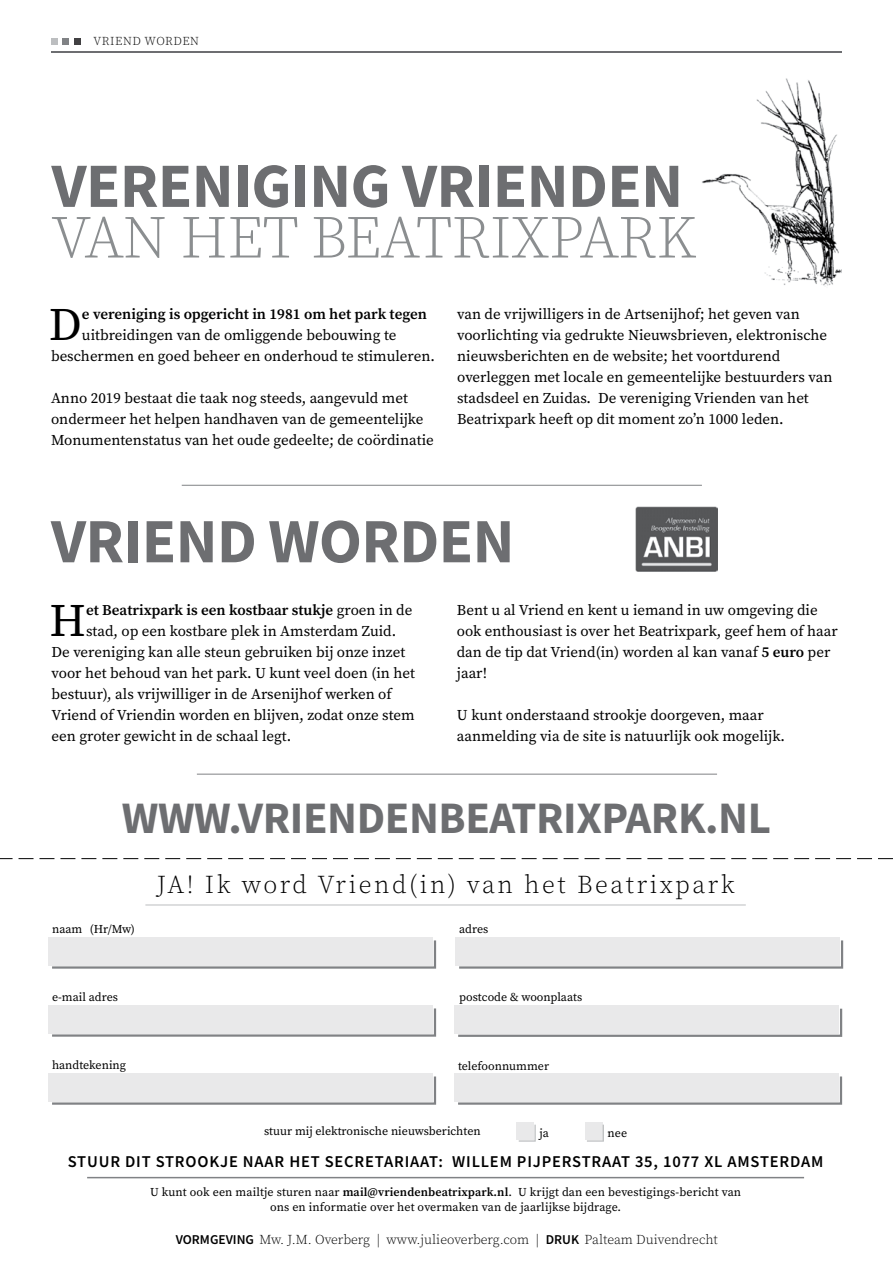
<style>
.page{position:relative;width:893px;height:1263px;background:#fff}
.page>*{position:absolute;margin:0;border:0;box-sizing:border-box;transform-origin:0 0}
.t1{font:700 63px "Source Sans Pro";letter-spacing:-.01em;color:#6d6e71}
.t2{font:300 60px "Source Serif Pro";letter-spacing:-.01em;color:#8b8e90}
.t3{font:46.35px "Source Serif Pro";color:#000}
.t4{font:700 45px "Source Sans Pro";letter-spacing:-.01em;color:#6d6e71}
.t5{font:300 25.5px "Source Serif Pro";letter-spacing:.1em;color:#000}
.t6{font:600 16.5px "Source Sans Pro";letter-spacing:.05em;color:#000}
.t7{font:15px/21px "Source Serif Pro";color:#000}
.t8{font:600 15px "Source Serif Pro";color:#000}
.t9{font:300 13.5px "Source Serif Pro";color:#000}
.t10{font:12px/15px "Source Serif Pro";color:#000;text-align:center}
.t11{font:300 12px "Source Serif Pro";letter-spacing:.05em;color:#000}
.s1{font-weight:400}
.s2{font-weight:600}
.s3{font-family:"Source Sans Pro";font-weight:600}
</style>
<div class="page">
<hr style="left:51px;top:52px;width:791px;height:1px;background:#6d6e71">
<svg style="left:75px;top:39px;width:6px;height:6px"></svg>
<svg style="left:63px;top:39px;width:6px;height:6px"></svg>
<svg style="left:51px;top:39px;width:6px;height:6px"></svg>
<svg style="left:0;top:858px;width:893px;height:1px"></svg>
<img style="left:702px;top:78px;width:140px;height:209px">
<div style="left:585px;top:1123px;width:17px;height:17px;background:#e9e9ea"></div>
<svg style="left:587px;top:1125px;width:17px;height:17px"></svg>
<div style="left:517px;top:1123px;width:17px;height:17px;background:#e9e9ea"></div>
<svg style="left:519px;top:1125px;width:17px;height:17px"></svg>
<img style="left:635px;top:506px;width:82px;height:65px">
<hr style="left:87px;top:1177px;width:717px;height:1px;background:#808285">
<hr style="left:182px;top:485px;width:520px;height:1px;background:#808285">
<hr style="left:197px;top:774px;width:520px;height:1px;background:#808285">
<hr style="left:145px;top:905px;width:601px;height:1px;background:#bcbec0">
<div style="left:455px;top:937px;width:384px;height:28px;background:#e9e9ea"></div>
<svg style="left:459px;top:940px;width:384px;height:29px"></svg>
<div style="left:454px;top:1005px;width:384px;height:28px;background:#e9e9ea"></div>
<svg style="left:458px;top:1009px;width:384px;height:28px"></svg>
<div style="left:454px;top:1073px;width:384px;height:28px;background:#e9e9ea"></div>
<svg style="left:458px;top:1076px;width:384px;height:29px"></svg>
<div style="left:48px;top:1073px;width:384px;height:28px;background:#e9e9ea"></div>
<svg style="left:52px;top:1076px;width:384px;height:29px"></svg>
<div style="left:48px;top:1005px;width:384px;height:28px;background:#e9e9ea"></div>
<svg style="left:52px;top:1008px;width:384px;height:29px"></svg>
<div style="left:48px;top:937px;width:384px;height:28px;background:#e9e9ea"></div>
<svg style="left:52px;top:940px;width:384px;height:29px"></svg>
<p class="t11" style="left:93px;top:33px;width:107px">VRIEND WORDEN</p>
<h1 class="t1" style="left:52px;top:143px;width:633px">VERENIGING VRIENDEN</h1>
<h2 class="t2" style="left:52px;top:199px;width:646px">VAN HET BEATRIXPARK</h2>
<h3 class="t3" style="left:49px;top:293px;width:34px">D</h3>
<p class="t8" style="left:82px;top:303px;width:347px">e vereniging is opgericht in 1981 om het park tegen</p>
<p class="t7" style="left:51px;top:324px;width:385px;text-align:center">uitbreidingen van de omliggende bebouwing te beschermen en goed beheer en onderhoud te stimuleren.</p>
<p class="t7" style="left:51px;top:387px;width:384px">Anno 2019 bestaat die taak nog steeds, aangevuld met ondermeer het helpen handhaven van de gemeentelijke<br>Monumentenstatus van het oude gedeelte; de coördinatie</p>
<p class="t7" style="left:457px;top:303px;width:377px">van de vrijwilligers in de Artsenijhof; het geven van voorlichting via gedrukte Nieuwsbrieven, elektronische nieuwsberichten en de website; het voortdurend overleggen met locale en gemeentelijke bestuurders van stadsdeel en Zuidas. De vereniging Vrienden van het Beatrixpark heeft op dit moment zo’n 1000 leden.</p>
<h1 class="t1" style="left:51px;top:499px;width:465px">VRIEND WORDEN</h1>
<h3 class="t3" style="left:50px;top:589px;width:38px">H</h3>
<p class="t8" style="left:86px;top:599px;width:328px">et Beatrixpark is een kostbaar stukje <span class="s1">groen in de</span></p>
<p class="t7" style="left:86px;top:620px;width:312px">stad, op een kostbare plek in Amsterdam Zuid.</p>
<p class="t7" style="left:52px;top:641px;width:355px">De vereniging kan alle steun gebruiken bij onze inzet</p>
<p class="t7" style="left:52px;top:662px;width:365px">voor het behoud van het park. U kunt veel doen (in het</p>
<p class="t7" style="left:52px;top:683px;width:342px">bestuur), als vrijwilliger in de Arsenijhof werken of</p>
<p class="t7" style="left:52px;top:704px;width:365px">Vriend of Vriendin worden en blijven, zodat onze stem</p>
<p class="t7" style="left:52px;top:725px;width:241px">een groter gewicht in de schaal legt.</p>
<p class="t7" style="left:457px;top:599px;width:382px">Bent u al Vriend en kent u iemand in uw omgeving die ook enthousiast is over het Beatrixpark, geef hem of haar dan de tip dat Vriend(in) worden al kan vanaf <span class="s2">5 euro</span> per jaar!</p>
<p class="t7" style="left:457px;top:704px;width:330px">U kunt onderstaand strookje doorgeven, maar aanmelding via de site is natuurlijk ook mogelijk.</p>
<h3 class="t4" style="left:122px;top:788px;width:651px">WWW.VRIENDENBEATRIXPARK.NL</h3>
<p class="t10" style="left:52px;top:922px;width:84px">naam (Hr/Mw)</p>
<h3 class="t5" style="left:157px;top:868px;width:579px">JA! Ik word Vriend(in) van het Beatrixpark</h3>
<p class="t10" style="left:459px;top:922px;width:31px">adres</p>
<p class="t10" style="left:52px;top:990px;width:67px">e-mail adres</p>
<p class="t10" style="left:459px;top:990px;width:125px">postcode &amp; woonplaats</p>
<p class="t10" style="left:52px;top:1058px;width:76px">handtekening</p>
<p class="t10" style="left:458px;top:1058px;width:93px">telefoonnummer</p>
<p class="t10" style="left:264px;top:1124px;width:218px">stuur mij elektronische nieuwsberichten</p>
<p class="t10" style="left:539px;top:1125px;width:11px">ja</p>
<p class="t10" style="left:608px;top:1125px;width:21px">nee</p>
<p class="t6" style="left:68px;top:1151px;width:757px">STUUR DIT STROOKJE NAAR HET SECRETARIAAT: WILLEM PIJPERSTRAAT 35, 1077 XL AMSTERDAM</p>
<p class="t10" style="left:150px;top:1185px;width:593px">U kunt ook een mailtje sturen naar <span class="s2">mail@vriendenbeatrixpark.nl</span>. U krijgt dan een bevestigings-bericht van ons en informatie over het overmaken van de jaarlijkse bijdrage.</p>
<p class="t9" style="left:176px;top:1230px;width:544px"><span class="s3">VORMGEVING</span> Mw. J.M. Overberg | www.julieoverberg.com | <span class="s3">DRUK</span> Palteam Duivendrecht</p>
</div>
